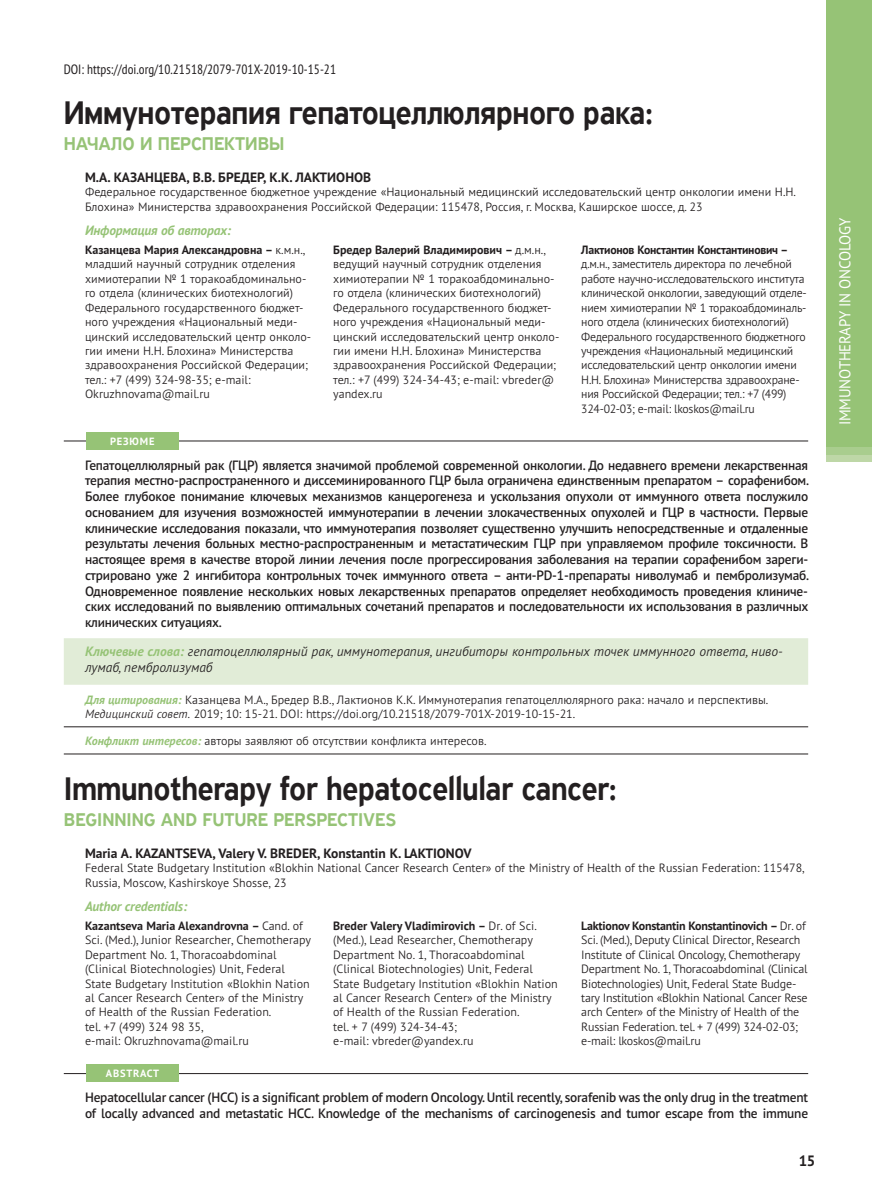
<style>
.page{position:relative;width:872px;height:1191px;background:#fff}
.page>*{position:absolute;margin:0;border:0;box-sizing:border-box;transform-origin:0 0}
.t1{font:500 34.5px "PF Highway Sans Pro";letter-spacing:-.015em;color:#231f20;scale:.9 1}
.t2{font:500 19.5px "PF Highway Sans Pro";color:#96c376;scale:.95 1}
.t3{font:15.75px "PT Sans Pro";letter-spacing:-.01em;color:#fff;scale:.94 1}
.t4{font:700 15px "PT Sans Pro";color:#231f20}
.t5{font:600 13.5px/15.8px "PT Sans Pro";letter-spacing:-.015em;color:#231f20;text-align:justify}
.t6{font:italic 300 13.5px/16.2px "PT Sans Pro";color:#231f20}
.t7{font:700 13.5px "PT Sans Pro";color:#231f20}
.t8{font:condensed 13.5px "PT Sans Pro";color:#231f20}
.t9{font:italic 700 13.5px "PT Sans Pro";letter-spacing:-.01em;color:#96c376}
.t10{font:300 12px/14.4px "PT Sans Pro";color:#231f20}
.t11{font:300 12px/14.4px "PT Sans Pro";letter-spacing:-.02em;color:#231f20}
.t12{font:700 12px "PT Sans Pro";letter-spacing:-.02em;color:#231f20}
.t13{font:700 10.5px "PT Sans Pro";letter-spacing:.08em;color:#fff}
.s1{font-weight:700}
.s2{font-weight:700;color:#96c376}
.s3{font-weight:700;font-style:italic;color:#96c376}
.s4{font-style:italic}
</style>
<div class="page">
<div style="left:826px;top:0;width:46px;height:446px;background:#96c376"></div>
<div style="left:64px;top:638px;width:744px;height:46px;background:#e1ecd7"></div>
<hr style="left:64px;top:726px;width:744px;height:1px;background:#231f20">
<hr style="left:64px;top:753px;width:744px;height:1px;background:#231f20">
<hr style="left:64px;top:441px;width:744px;height:1px;background:#231f20">
<div style="left:86px;top:432px;width:92px;height:17px;background:#96c376"></div>
<hr style="left:64px;top:1073px;width:744px;height:1px;background:#231f20">
<div style="left:86px;top:1064px;width:92px;height:17px;background:#96c376"></div>
<p class="t8" style="left:64px;top:65px;width:274px">DOI: https://doi.org/10.21518/2079-701X-2019-10-15-21</p>
<h1 class="t1" style="left:64px;top:98px;width:656px">Иммунотерапия гепатоцеллюлярного рака:</h1>
<h2 class="t2" style="left:64px;top:136px;width:234px">НАЧАЛО И ПЕРСПЕКТИВЫ</h2>
<p class="t7" style="left:85px;top:172px;width:287px">М.А. КАЗАНЦЕВА, В.В. БРЕДЕР, К.К. ЛАКТИОНОВ</p>
<p class="t10" style="left:85px;top:186px;width:712px">Федеральное государственное бюджетное учреждение «Национальный медицинский исследовательский центр онкологии имени Н.Н.<br>Блохина» Министерства здравоохранения Российской Федерации: 115478, Россия, г. Москва, Каширское шоссе, д. 23</p>
<p class="t9" style="left:85px;top:226px;width:147px">Информация об авторах:</p>
<p class="t10" style="left:85px;top:244px;width:228px"><span class="s1">Казанцева Мария Александровна –</span> к.м.н., младший научный сотрудник отделения химиотерапии № 1 торакоабдоминально&shy;го отдела (клинических биотехнологий)<br>Федерального государственного бюджет&shy;ного учреждения «Национальный меди&shy;цинский исследовательский центр онколо&shy;гии имени Н.Н. Блохина» Министерства здравоохранения Российской Федерации; тел.: +7 (499) 324-98-35; e-mail:<br>Okruzhnovama@mail.ru</p>
<p class="t10" style="left:333px;top:244px;width:228px"><span class="s1">Бредер Валерий Владимирович –</span> д.м.н., ведущий научный сотрудник отделения химиотерапии № 1 торакоабдоминально&shy;го отдела (клинических биотехнологий)<br>Федерального государственного бюджет&shy;ного учреждения «Национальный меди&shy;цинский исследовательский центр онколо&shy;гии имени Н.Н. Блохина» Министерства здравоохранения Российской Федерации; тел.: +7 (499) 324-34-43; e-mail: vbreder@ yandex.ru</p>
<p class="t12" style="left:581px;top:245px;width:208px">Лактионов Константин Константинович –</p>
<p class="t11" style="left:581px;top:258px;width:227px">д.м.н., заместитель директора по лечебной работе научно-исследовательского института клинической онкологии, заведующий отделе&shy;нием химиотерапии № 1 торакоабдоминаль&shy;ного отдела (клинических биотехнологий)<br>Федерального государственного бюджетного учреждения «Национальный медицинский исследовательский центр онкологии имени Н.Н. Блохина» Министер ства здравоохране&shy;ния Российской Феде рации; тел.: +7 (499)<br>324-02-03; e-mail: lkoskos@mail.ru</p>
<p class="t13" style="left:110px;top:437px;width:46px">РЕЗЮМЕ</p>
<p class="t5" style="left:85px;top:458px;width:725px">Гепатоцеллюлярный рак (ГЦР) является значимой проблемой современной онкологии. До недавнего времени лекарственная терапия местно-распространенного и диссеминированного ГЦР была ограничена единственным препаратом – сорафенибом.<br>Более глубокое понимание ключевых механизмов канцерогенеза и ускользания опухоли от иммунного ответа послужило основанием для изучения возможностей иммунотерапии в лечении злокачественных опухолей и ГЦР в частности. Первые клинические исследования показали, что иммунотерапия позволяет существенно улучшить непосредственные и отдаленные результаты лечения больных местно-распространенным и метастатическим ГЦР при управляемом профиле токсичности. В настоящее время в качестве второй линии лечения после прогрессирования заболевания на терапии сорафенибом зареги&shy;стрировано уже 2 ингибитора контрольных точек иммунного ответа – анти-PD-1-препараты ниволумаб и пембролизумаб.<br>Одновременное появление нескольких новых лекарственных препаратов определяет необходимость проведения клиниче&shy;ских исследований по выявлению оптимальных сочетаний препаратов и последовательности их использования в различных клинических ситуациях.</p>
<p class="t6" style="left:85px;top:645px;width:699px"><span class="s2">Ключевые слова:</span> гепатоцеллюлярный рак, иммунотерапия, ингибиторы контрольных точек иммунного ответа, ниво&shy;лумаб, пембролизумаб</p>
<p class="t10" style="left:85px;top:693px;width:685px"><span class="s3">Для цитирования:</span> Казанцева М.А., Бредер В.В., Лактионов К.К. Иммунотерапия гепатоцеллюлярного рака: начало и перспективы.<br><span class="s4">Медицинский совет.</span> 2019; 10: 15-21. DOI: https://doi.org/10.21518/2079-701X-2019-10-15-21.</p>
<p class="t10" style="left:85px;top:735px;width:403px"><span class="s3">Конфликт интересов:</span> авторы заявляют об отсутствии конфликта интересов.</p>
<h1 class="t1" style="left:64px;top:773px;width:616px">Immunotherapy for hepatocellular cancer:</h1>
<h2 class="t2" style="left:64px;top:811px;width:351px">BEGINNING AND FUTURE PERSPECTIVES</h2>
<p class="t7" style="left:85px;top:848px;width:388px">Maria A. KAZANTSEVA, Valery V. BREDER, Konstantin K. LAKTIONOV</p>
<p class="t10" style="left:85px;top:862px;width:721px">Federal State Budgetary Institution «Blokhin National Cancer Research Center» of the Ministry of Health of the Russian Federation: 115478,<br>Russia, Moscow, Kashirskoye Shosse, 23</p>
<p class="t9" style="left:85px;top:901px;width:104px">Author credentials:</p>
<p class="t10" style="left:85px;top:920px;width:227px"><span class="s1">Kazantseva Maria Alexandrovna –</span> Cand. of Sci. (Med.), Junior Researcher, Chemotherapy Department No. 1, Thoracoabdominal (Clinical Biotechnologies) Unit, Federal State Budgetary Institution «Blokhin Nation al Cancer Research Center» of the Ministry of Health of the Russian Federation.<br>tel. +7 (499) 324 98 35,<br>e-mail: Okruzhnovama@mail.ru</p>
<p class="t10" style="left:333px;top:920px;width:226px"><span class="s1">Breder Valery Vladimirovich –</span> Dr. of Sci. (Med.), Lead Researcher, Chemotherapy Department No. 1, Thoracoabdominal (Clinical Biotechnologies) Unit, Federal State Budgetary Institution «Blokhin Nation al Cancer Research Center» of the Ministry of Health of the Russian Federation.<br>tel. + 7 (499) 324-34-43;<br>e-mail: vbreder@yandex.ru</p>
<p class="t11" style="left:581px;top:920px;width:228px"><span class="s1">Laktionov Konstantin Konstantinovich –</span> Dr. of Sci. (Med.), Deputy Clinical Director, Research Institute of Clinical Oncology, Chemotherapy Department No. 1, Thoracoabdominal (Clinical Biotechnologies) Unit, Federal State Budge&shy;tary Institution «Blokhin National Cancer Rese arch Center» of the Ministry of Health of the Russian Federation. tel. + 7 (499) 324-02-03; e-mail: lkoskos@mail.ru</p>
<p class="t13" style="left:106px;top:1070px;width:55px">ABSTRACT</p>
<p class="t5" style="left:85px;top:1091px;width:724px">Hepatocellular cancer (HCC) is a significant problem of modern Oncology. Until recently, sorafenib was the only drug in the treatment of locally advanced and metastatic HCC. Knowledge of the mechanisms of carcinogenesis and tumor escape from the immune</p>
<p class="t4" style="left:799px;top:1155px;width:18px">15</p>
<h3 class="t3" style="left:839px;top:425px;width:222px;rotate:-90deg">IMMUNOTHERAPY IN ONCOLOGY</h3>
</div>
